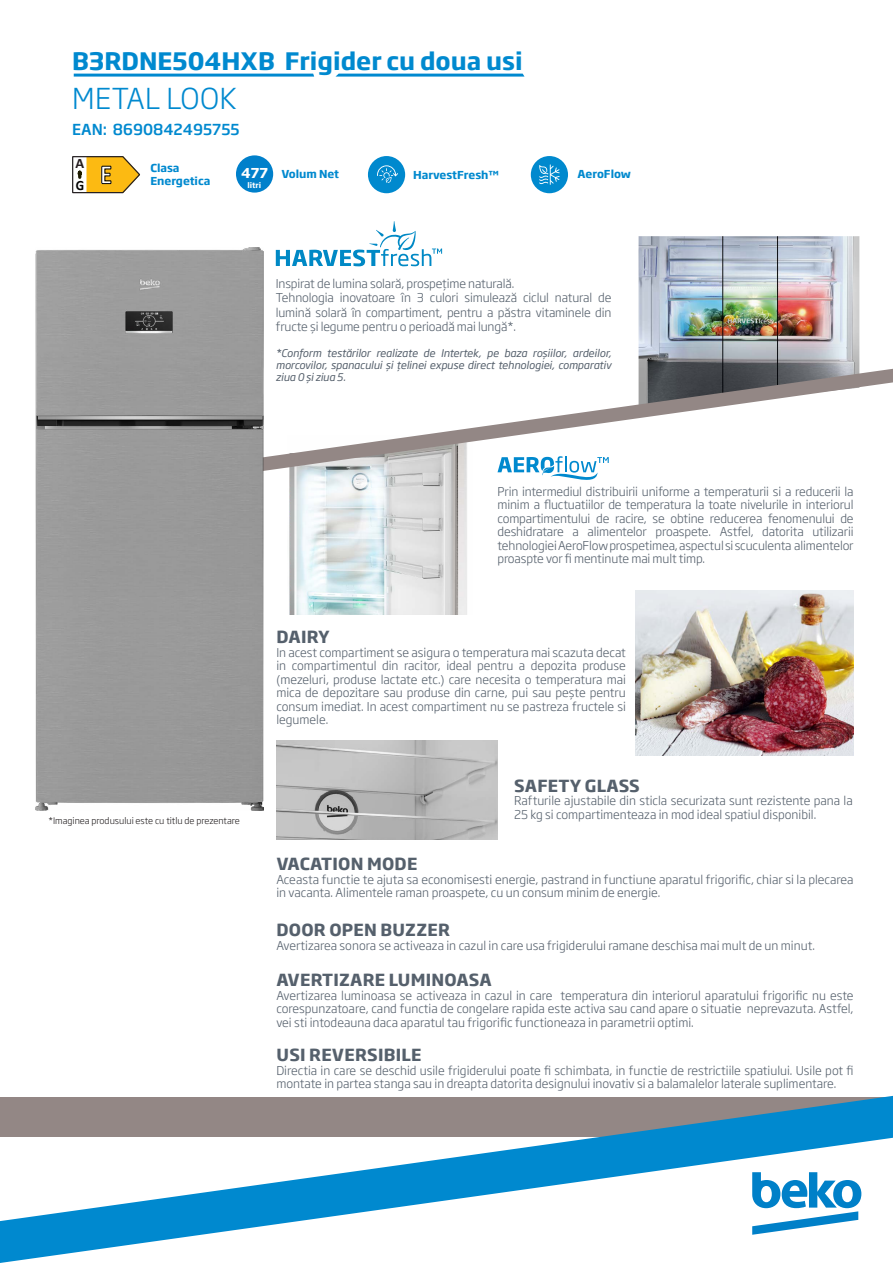
<style>
.page{position:relative;width:893px;height:1263px;background:#fff}
.page>*{position:absolute;margin:0;border:0;box-sizing:border-box;transform-origin:0 0}
.t1{font:300 28.5px "Soho Gothic Pro";letter-spacing:.015em;color:#0089cf}
.t2{font:700 28.5px "Calibri";color:#fff;scale:.93 1}
.t3{font:700 23.85px "Soho Gothic Pro";color:#0089cf}
.t4{font:700 16.5px "Soho Gothic Pro";letter-spacing:.015em;color:#55606c}
.t5{font:500 15px "Soho Gothic Pro";color:#0089cf}
.t6{font:700 14.4px "Calibri";color:#241c1f}
.t7{font:700 14.25px "Calibri";color:#000;scale:.93 1}
.t8{font:700 13.5px "Soho Gothic Pro";color:#fff}
.t9{font:300 12px/13.5px "Soho Gothic Pro";color:#55606c}
.t10{font:700 10.8px/13px "Soho Gothic Pro";color:#0089cf}
.t11{font:700 10.8px "Soho Gothic Pro";color:#0089ce}
.t12{font:italic 10.5px/12px "Soho Gothic Pro";letter-spacing:-.01em;color:#55606c;text-align:justify}
.t13{font:300 9px "Soho Gothic Pro";color:#231f20}
.t14{font:700 7.5px "Soho Gothic Pro";color:#fff}
</style>
<div class="page">
<svg style="left:0;top:1096px;width:893px;height:167px"></svg>
<img style="left:289px;top:486px;width:178px;height:129px">
<img style="left:639px;top:236px;width:220px;height:116px">
<svg style="left:263px;top:352px;width:630px;height:134px"></svg>
<div style="left:35px;top:247px;width:228px;height:563px;background:#9a9a9a"></div>
<svg style="left:752px;top:1172px;width:109px;height:63px"></svg>
<svg style="left:74px;top:74px;width:240px;height:3px"></svg>
<svg style="left:335px;top:74px;width:189px;height:3px"></svg>
<div style="left:236px;top:155px;width:37px;height:38px;background:#0080cb;border-radius:50%"></div>
<img style="left:635px;top:590px;width:219px;height:166px">
<img style="left:276px;top:741px;width:221px;height:98px">
<svg style="left:276px;top:221px;width:166px;height:45px"></svg>
<svg style="left:72px;top:156px;width:68px;height:38px"></svg>
<svg style="left:497px;top:456px;width:112px;height:30px"></svg>
<div style="left:531px;top:156px;width:37px;height:37px;background:#0089ce;border-radius:50%"></div>
<svg style="left:539px;top:164px;width:21px;height:21px"></svg>
<div style="left:368px;top:156px;width:37px;height:37px;background:#0089ce;border-radius:50%"></div>
<svg style="left:377px;top:165px;width:21px;height:18px"></svg>
<h2 class="t3" style="left:72px;top:43px;width:452px">B3RDNE504HXB Frigider cu doua usi</h2>
<h1 class="t1" style="left:72px;top:77px;width:166px">METAL LOOK</h1>
<p class="t5" style="left:72px;top:120px;width:169px">EAN: 8690842495755</p>
<p class="t6" style="left:75px;top:153px;width:10px">A</p>
<p class="t7" style="left:76px;top:176px;width:11px">G</p>
<h1 class="t2" style="left:100px;top:154px;width:15px">E</h1>
<p class="t10" style="left:150px;top:160px;width:62px">Clasa<br>Energetica</p>
<p class="t8" style="left:241px;top:162px;width:28px">477</p>
<p class="t14" style="left:247px;top:179px;width:15px">litri</p>
<p class="t10" style="left:281px;top:167px;width:59px">Volum Net</p>
<p class="t11" style="left:413px;top:166px;width:88px">HarvestFresh™</p>
<p class="t11" style="left:578px;top:166px;width:55px">AeroFlow</p>
<p class="t9" style="left:276px;top:275px;width:337px;line-height:14.4px">Inspirat de lumina solară, prospețime naturală.<br>Tehnologia inovatoare în 3 culori simulează ciclul natural de lumină solară în compartiment, pentru a păstra vitaminele din fructe și legume pentru o perioadă mai lungă*.</p>
<p class="t12" style="left:276px;top:347px;width:337px">*Conform testărilor realizate de Intertek, pe baza roșiilor, ardeilor, morcovilor, spanacului și țelinei expuse direct tehnologiei, comparativ ziua 0 și ziua 5.</p>
<p class="t13" style="left:48px;top:814px;width:193px">*Imaginea produsului este cu titlu de prezentare</p>
<p class="t9" style="left:497px;top:484px;width:358px;text-align:justify">Prin intermediul distribuirii uniforme a temperaturii si a reducerii la minim a fluctuatiilor de temperatura la toate nivelurile in interiorul compartimentului de racire, se obtine reducerea fenomenului de deshidratare a alimentelor proaspete. Astfel, datorita utilizarii tehnologiei AeroFlow prospetimea, aspectul si scuculenta alimentelor proaspte vor fi mentinute mai mult timp.</p>
<h3 class="t4" style="left:276px;top:624px;width:55px">DAIRY</h3>
<p class="t9" style="left:276px;top:645px;width:351px;text-align:justify">In acest compartiment se asigura o temperatura mai scazuta decat in compartimentul din racitor, ideal pentru a depozita produse (mezeluri, produse lactate etc.) care necesita o temperatura mai mica de depozitare sau produse din carne, pui sau pește pentru consum imediat. In acest compartiment nu se pastreza fructele si legumele.</p>
<h3 class="t4" style="left:514px;top:772px;width:127px">SAFETY GLASS</h3>
<p class="t9" style="left:514px;top:793px;width:340px">Rafturile ajustabile din sticla securizata sunt rezistente pana la<br>25 kg si compartimenteaza in mod ideal spatiul disponibil.</p>
<h3 class="t4" style="left:276px;top:851px;width:142px">VACATION MODE</h3>
<p class="t9" style="left:276px;top:872px;width:579px">Aceasta functie te ajuta sa economisesti energie, pastrand in functiune aparatul frigorific, chiar si la plecarea in vacanta. Alimentele raman proaspete, cu un consum minim de energie.</p>
<h3 class="t4" style="left:276px;top:917px;width:175px">DOOR OPEN BUZZER</h3>
<p class="t9" style="left:276px;top:938px;width:540px">Avertizarea sonora se activeaza in cazul in care usa frigiderului ramane deschisa mai mult de un minut.</p>
<h3 class="t4" style="left:276px;top:967px;width:217px">AVERTIZARE LUMINOASA</h3>
<p class="t9" style="left:276px;top:988px;width:579px;text-align:justify">Avertizarea luminoasa se activeaza in cazul in care temperatura din interiorul aparatului frigorific nu este corespunzatoare, cand functia de congelare rapida este activa sau cand apare o situatie neprevazuta. Astfel, vei sti intodeauna daca aparatul tau frigorific functioneaza in parametrii optimi.</p>
<h3 class="t4" style="left:276px;top:1042px;width:147px">USI REVERSIBILE</h3>
<p class="t9" style="left:276px;top:1063px;width:579px">Directia in care se deschid usile frigiderului poate fi schimbata, in functie de restrictiile spatiului. Usile pot fi montate in partea stanga sau in dreapta datorita designului inovativ si a balamalelor laterale suplimentare.</p>
</div>
